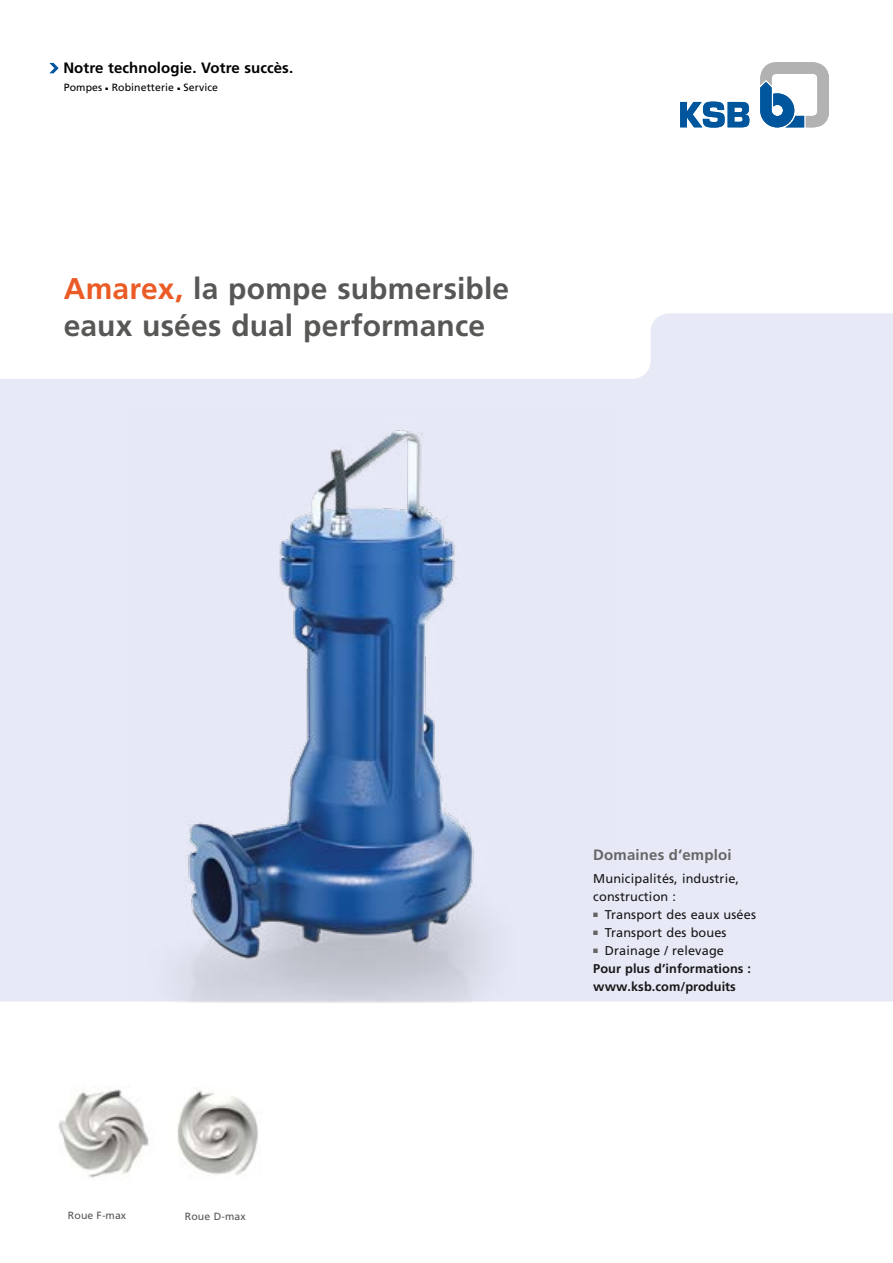
<style>
.page{position:relative;width:893px;height:1263px;background:#fff}
.page>*{position:absolute;margin:0;border:0;box-sizing:border-box;transform-origin:0 0}
.t1{font:700 30px/37.5px "Frutiger LT Pro";letter-spacing:.005em;color:#575756}
.t2{font:700 15px "Frutiger LT Pro";letter-spacing:.005em;color:#000}
.t3{font:700 15px "Frutiger LT Pro";letter-spacing:.01em;color:#575756}
.t4{font:12.75px/18px "Frutiger LT Pro";letter-spacing:.01em;color:#000}
.t5{font:700 12.75px/18px "Frutiger LT Pro";letter-spacing:.005em;color:#000}
.t6{font:10.5px "Frutiger LT Pro";letter-spacing:.01em;color:#000}
.t7{font:10.5px "Frutiger LT Pro";letter-spacing:.01em;color:#575756}
.s1{color:#eb5b25}
.s2{color:#575756}
.s3{font-weight:400}
</style>
<div class="page">
<svg style="left:49px;top:63px;width:10px;height:10px"></svg>
<img style="left:126px;top:408px;width:490px;height:594px">
<svg style="left:760px;top:62px;width:69px;height:65px"></svg>
<svg style="left:680px;top:102px;width:69px;height:26px"></svg>
<img style="left:177px;top:1089px;width:81px;height:86px">
<img style="left:58px;top:1087px;width:91px;height:91px">
<p class="t2" style="left:63px;top:59px;width:231px">Notre technologie. Votre succès.</p>
<p class="t6" style="left:64px;top:81px;width:156px">Pompes ■ Robinetterie ■ Service</p>
<h1 class="t1" style="left:64px;top:270px;width:447px"><span class="s1">Amarex,</span> la pompe submersible eaux usées dual performance</h1>
<p class="t7" style="left:68px;top:1209px;width:60px">Roue F-max</p>
<p class="t7" style="left:185px;top:1210px;width:62px">Roue D-max</p>
<p class="t3" style="left:593px;top:846px;width:140px">Domaines d‘emploi</p>
<p class="t4" style="left:593px;top:869px;width:147px">Municipalités, industrie, construction :</p>
<p class="t4" style="left:593px;top:905px;width:164px"><span class="s2">■</span> Transport des eaux usées</p>
<p class="t4" style="left:593px;top:923px;width:135px"><span class="s2">■</span> Transport des boues</p>
<p class="t5" style="left:593px;top:941px;width:159px"><span class="s2">■</span> <span class="s3">Drainage / relevage<br></span>Pour plus d’informations : www.ksb.com/produits</p>
</div>
